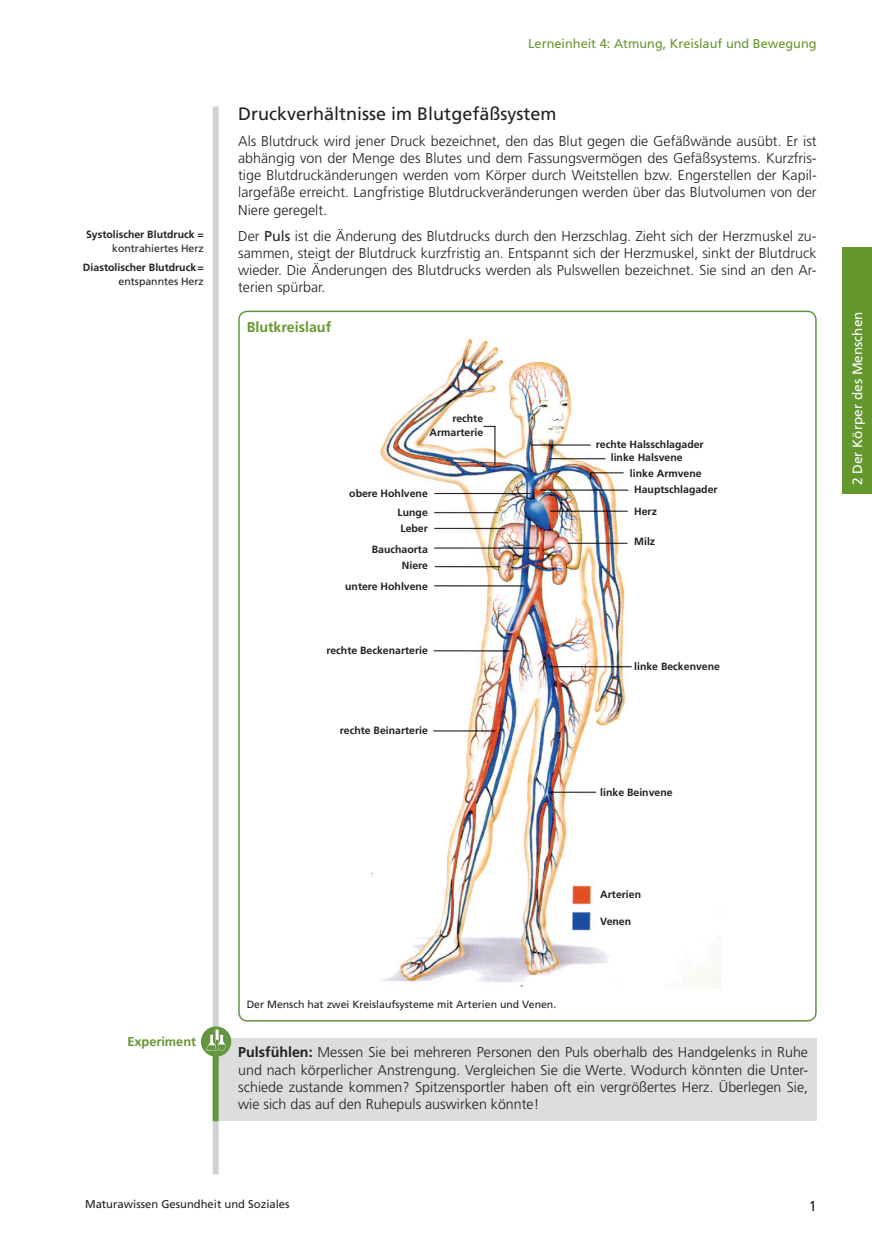
<style>
.page{position:relative;width:872px;height:1234px;background:#fff}
.page>*{position:absolute;margin:0;border:0;box-sizing:border-box;transform-origin:0 0}
.t1{font:18px "Frutiger";color:#231f20}
.t2{font:300 14.25px/17.2px "Frutiger";color:#231f20;text-align:justify}
.t3{font:700 14.25px "Frutiger";color:#64982f}
.t4{font:14.25px "Frutiger";color:#231f20}
.t5{font:13.5px "Frutiger";color:#fff}
.t6{font:12.75px "Frutiger";color:#64982f}
.t7{font:700 12.75px "Frutiger";color:#64982f}
.t8{font:11.25px "Frutiger";color:#231f20}
.t9{font:700 10.5px/14.2px "Frutiger";color:#231f20;text-align:right}
.t10{font:10.5px "Frutiger";color:#231f20}
.s1{font-weight:400}
.s2{font-weight:700}
</style>
<div class="page">
<div style="left:213px;top:106px;width:6px;height:1068px;background:#d1d2d4"></div>
<div style="left:842px;top:247px;width:30px;height:246px;background:#64982f"></div>
<div style="left:215px;top:1037px;width:601px;height:83px;background:#dcdddf"></div>
<div style="left:213px;top:1046px;width:6px;height:74px;background:#649540"></div>
<img style="left:371px;top:339px;width:349px;height:649px">
<hr style="left:434px;top:650px;width:75px;height:1px;background:#231f20">
<hr style="left:433px;top:730px;width:62px;height:1px;background:#231f20">
<hr style="left:434px;top:585px;width:90px;height:1px;background:#231f20">
<hr style="left:435px;top:566px;width:65px;height:1px;background:#231f20">
<hr style="left:434px;top:547px;width:105px;height:1px;background:#231f20">
<hr style="left:434px;top:528px;width:71px;height:1px;background:#231f20">
<hr style="left:434px;top:512px;width:64px;height:1px;background:#231f20">
<hr style="left:434px;top:493px;width:96px;height:1px;background:#231f20">
<hr style="left:549px;top:791px;width:47px;height:1px;background:#231f20">
<hr style="left:549px;top:666px;width:82px;height:1px;background:#231f20">
<hr style="left:568px;top:542px;width:59px;height:1px;background:#231f20">
<hr style="left:550px;top:510px;width:77px;height:1px;background:#231f20">
<hr style="left:540px;top:489px;width:88px;height:1px;background:#231f20">
<hr style="left:590px;top:472px;width:33px;height:1px;background:#231f20">
<hr style="left:550px;top:458px;width:55px;height:1px;background:#231f20">
<hr style="left:531px;top:444px;width:59px;height:1px;background:#231f20">
<hr style="left:494px;top:426px;width:1px;height:39px;background:#231f20">
<svg style="left:201px;top:1025px;width:30px;height:31px"></svg>
<svg style="left:206px;top:1029px;width:20px;height:21px"></svg>
<p class="t9" style="left:86px;top:227px;width:119px">Systolischer Blutdruck =</p>
<p class="t10" style="left:112px;top:242px;width:93px">kontrahiertes Herz</p>
<p class="t9" style="left:83px;top:260px;width:122px">Diastolischer Blutdruck=</p>
<p class="t10" style="left:119px;top:275px;width:87px">entspanntes Herz</p>
<p class="t6" style="left:528px;top:36px;width:290px">Lerneinheit 4: Atmung, Kreislauf und Bewegung</p>
<p class="t1" style="left:238px;top:103px;width:320px">Druckverhältnisse im Blutgefäßsystem</p>
<p class="t2" style="left:238px;top:132px;width:580px">Als Blutdruck wird jener Druck bezeichnet, den das Blut gegen die Gefäßwände ausübt. Er ist abhängig von der Menge des Blutes und dem Fassungsvermögen des Gefäßsystems. Kurzfris&shy;tige Blutdruckänderungen werden vom Körper durch Weitstellen bzw. Engerstellen der Kapil&shy;largefäße erreicht. Langfristige Blutdruckveränderungen werden über das Blutvolumen von der Niere geregelt.</p>
<p class="t2" style="left:238px;top:227px;width:580px">Der <span class="s1">Puls</span> ist die Änderung des Blutdrucks durch den Herzschlag. Zieht sich der Herzmuskel zu&shy;sammen, steigt der Blutdruck kurzfristig an. Entspannt sich der Herzmuskel, sinkt der Blutdruck wieder. Die Änderungen des Blutdrucks werden als Pulswellen bezeichnet. Sie sind an den Ar&shy;terien spürbar.</p>
<p class="t3" style="left:247px;top:319px;width:86px">Blutkreislauf</p>
<p class="t9" style="left:429px;top:410px;width:55px">rechte<br>Armarterie</p>
<p class="t9" style="left:349px;top:486px;width:80px">obere Hohlvene</p>
<p class="t9" style="left:397px;top:505px;width:32px">Lunge</p>
<p class="t9" style="left:400px;top:521px;width:29px">Leber</p>
<p class="t9" style="left:372px;top:542px;width:58px">Bauchaorta</p>
<p class="t9" style="left:402px;top:558px;width:28px">Niere</p>
<p class="t9" style="left:345px;top:579px;width:84px">untere Hohlvene</p>
<p class="t9" style="left:326px;top:643px;width:103px">rechte Beckenarterie</p>
<p class="t9" style="left:340px;top:723px;width:89px">rechte Beinarterie</p>
<p class="t9" style="left:596px;top:437px;width:109px;line-height:13.4px;text-align:center">rechte Halsschlagader linke Halsvene</p>
<p class="t9" style="left:634px;top:465px;width:85px;line-height:16px;text-align:left;text-indent:-4px">linke Armvene<br>Hauptschlagader</p>
<p class="t9" style="left:634px;top:504px;width:24px">Herz</p>
<p class="t9" style="left:634px;top:534px;width:22px">Milz</p>
<p class="t9" style="left:634px;top:659px;width:87px">linke Beckenvene</p>
<p class="t9" style="left:600px;top:785px;width:74px">linke Beinvene</p>
<p class="t5" style="left:849px;top:485px;width:175px;rotate:-90deg">2 Der Körper des Menschen</p>
<p class="t7" style="left:127px;top:1033px;width:70px">Experiment</p>
<p class="t10" style="left:247px;top:998px;width:311px">Der Mensch hat zwei Kreislaufsysteme mit Arterien und Venen.</p>
<p class="t9" style="left:600px;top:887px;width:42px">Arterien</p>
<p class="t9" style="left:600px;top:914px;width:32px">Venen</p>
<p class="t2" style="left:238px;top:1043px;width:571px"><span class="s2">Pulsfühlen:</span> Messen Sie bei mehreren Personen den Puls oberhalb des Handgelenks in Ruhe und nach körperlicher Anstrengung. Vergleichen Sie die Werte. Wodurch könnten die Unter&shy;schiede zustande kommen? Spitzensportler haben oft ein vergrößertes Herz. Überlegen Sie, wie sich das auf den Ruhepuls auswirken könnte!</p>
<p class="t8" style="left:85px;top:1197px;width:206px">Maturawissen Gesundheit und Soziales</p>
<p class="t4" style="left:808px;top:1196px;width:9px">1</p>
</div>
